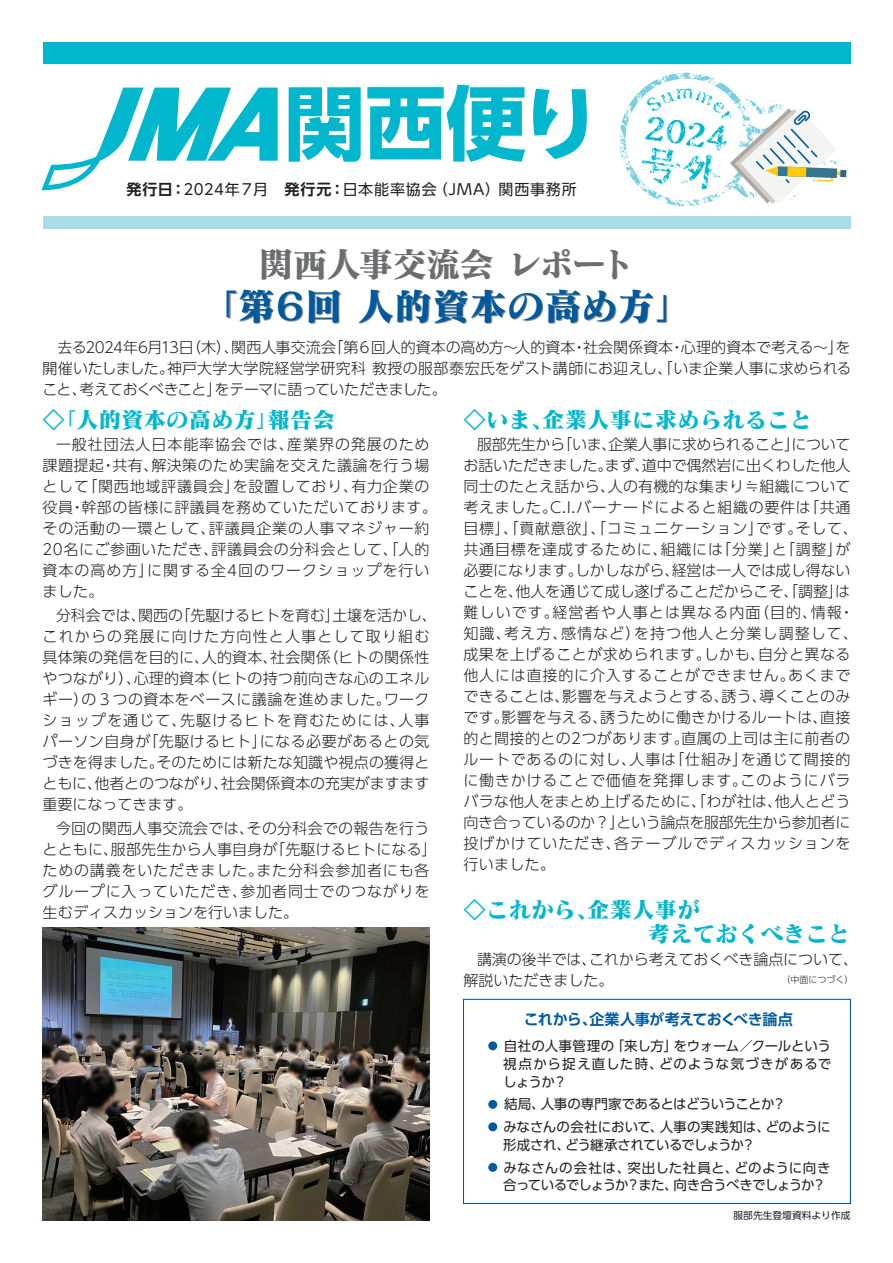
<style>
.page{position:relative;width:893px;height:1263px;background:#fff}
.page>*{position:absolute;margin:0;border:0;box-sizing:border-box;transform-origin:0 0}
.t1{font:700 81px "UD Shin Go Pro";color:#00b7ce}
.t2{font:37.5px "Matisse Pro EB";color:#015a9d}
.t3{font:34.5px "Matisse Pro B";letter-spacing:-.03em;color:#6c6d70}
.t4{font:800 34.5px "Kaimin Tu Std";color:#00b7ce}
.t5{font:22.5px/24px "Matisse Pro EB";color:#00b7ce}
.t6{font:300 15px/21px "UD Shin Go Pro";letter-spacing:.03em;color:#231f20}
.t7{font:300 15px/21px "UD Shin Go Pro";letter-spacing:.01em;color:#231f20}
.t8{font:300 15px/21px "UD Shin Go Pro";letter-spacing:.05em;color:#231f20}
.t9{font:300 15px/21px "UD Shin Go Pro";letter-spacing:-.005em;color:#231f20}
.t10{font:15px "UD Shin Go Pro";letter-spacing:.05em;color:#231f20}
.t11{font:700 15px "UD Shin Go Pro De";letter-spacing:-.025em;color:#015a9d}
.t12{font:13.5px/18px "UD Shin Go Pro";letter-spacing:-.01em;color:#231f20}
.t13{font:13.5px "UD Shin Go Pro";letter-spacing:-.04em;color:#231f20}
.t14{font:9.75px "UD Shin Go Pro";color:#231f20}
.t15{font:300 9px "UD Shin Go Pro";color:#231f20}
.s1{font-family:"UD Shin Go Pro De";font-weight:700}
.s2{color:#015a9d}
</style>
<div class="page">
<div style="left:43px;top:43px;width:807px;height:21px;background:#00b7ce"></div>
<div style="left:43px;top:216px;width:807px;height:13px;background:#a7dde9"></div>
<svg style="left:41px;top:88px;width:237px;height:102px"></svg>
<div style="left:463px;top:999px;width:388px;height:205px;background:#fff;border:1px solid #015a9d"></div>
<div style="left:485px;top:1038px;width:15px;height:15px;border:3px solid #fff;border-radius:50%"></div>
<div style="left:485px;top:1097px;width:15px;height:15px;border:3px solid #fff;border-radius:50%"></div>
<div style="left:485px;top:1119px;width:15px;height:15px;border:3px solid #fff;border-radius:50%"></div>
<div style="left:485px;top:1160px;width:15px;height:15px;border:3px solid #fff;border-radius:50%"></div>
<img style="left:43px;top:927px;width:386px;height:293px">
<svg style="left:620px;top:73px;width:227px;height:134px"></svg>
<h1 class="t1" style="left:284px;top:57px;width:318px">関西便り</h1>
<p class="t10" style="left:126px;top:177px;width:452px"><span class="s1">発行日：</span>2024年７月　<span class="s1">発行元：</span>日本能率協会（JMA）関西事務所</p>
<h3 class="t4" style="left:648px;top:103px;width:85px;rotate:8deg">2024</h3>
<h3 class="t3" style="left:258px;top:241px;width:378px">関西人事交流会 レポート</h3>
<h2 class="t2" style="left:200px;top:281px;width:494px">「第６回 人的資本の高め方」</h2>
<p class="t6" style="left:43px;top:337px;width:811px;text-align:justify;text-indent:15px">去る2024年6月13日（木）、関西人事交流会「第６回人的資本の高め方～人的資本・社会関係資本・心理的資本で考える～」を開催いたしました。神戸大学大学院経営学研究科 教授の服部泰宏氏をゲスト講師にお迎えし、「いま企業人事に求められること、考えておくべきこと」をテーマに語っていただきました。</p>
<h3 class="t5" style="left:43px;top:407px;width:294px">◇「人的資本の高め方」報告会</h3>
<p class="t8" style="left:43px;top:433px;width:396px;text-indent:14px">一般社団法人日本能率協会では、産業界の発展のため課題提起・共有、解決策のため実論を交えた議論を行う場として「関西地域評議員会」を設置しており、有力企業の役員・幹部の皆様に評議員を務めていただいております。その活動の一環として、評議員企業の人事マネジャー約<br>20名にご参画いただき、評議員会の分科会として、「人的資本の高め方」に関する全4回のワークショップを行いました。</p>
<p class="t7" style="left:43px;top:604px;width:396px;text-indent:14px">分科会では、関西の「先駆けるヒトを育む」土壌を活かし、これからの発展に向けた方向性と人事として取り組む具体策の発信を目的に、人的資本、社会関係（ヒトの関係性やつながり）、心理的資本（ヒトの持つ前向きな心のエネルギー）の３つの資本をベースに議論を進めました。ワークショップを通じて、先駆けるヒトを育むためには、人事パーソン自身が「先駆けるヒト」になる必要があるとの気づきを得ました。そのためには新たな知識や視点の獲得とともに、他者とのつながり、社会関係資本の充実がますます重要になってきます。</p>
<p class="t6" style="left:43px;top:817px;width:396px;text-indent:14px">今回の関西人事交流会では、その分科会での報告を行うとともに、服部先生から人事自身が「先駆けるヒトになる」ための講義をいただきました。また分科会参加者にも各グループに入っていただき、参加者同士でのつながりを生むディスカッションを行いました。</p>
<h3 class="t5" style="left:463px;top:407px;width:350px">◇いま、企業人事に求められること</h3>
<p class="t6" style="left:463px;top:433px;width:396px;text-indent:14px">服部先生から「いま、企業人事に求められること」についてお話いただきました。まず、道中で偶然岩に出くわした他人同士のたとえ話から、人の有機的な集まり≒組織について考えました。C.I.バーナードによると組織の要件は「共通目標」、「貢献意欲」、「コミュニケーション」です。そして、共通目標を達成するために、組織には「分業」と「調整」が必要になります。しかしながら、経営は一人では成し得ないことを、他人を通じて成し遂げることだからこそ、「調整」は難しいです。経営者や人事とは異なる内面（目的、情報・知識、考え方、感情など）を持つ他人と分業し調整して、成果を上げることが求められます。しかも、自分と異なる他人には直接的に介入することができません。あくまでできることは、影響を与えようとする、誘う、導くことのみです。影響を与える、誘うために働きかけるルートは、直接的と間接的との2つがあります。直属の上司は主に前者のルートであるのに対し、人事は「仕組み」を通じて間接的に働きかけることで価値を発揮します。このようにバラバラな他人をまとめ上げるために、「わが社は、他人とどう向き合っているのか？」という論点を服部先生から参加者に投げかけていただき、各テーブルでディスカッションを行いました。</p>
<h3 class="t5" style="left:648px;top:897px;width:204px;text-indent:-184px">◇これから、企業人事が<br>考えておくべきこと</h3>
<p class="t9" style="left:463px;top:948px;width:396px;text-indent:14px">講演の後半では、これから考えておくべき論点について、解説いただきました。</p>
<p class="t15" style="left:781px;top:972px;width:73px">（中面につづく）</p>
<p class="t11" style="left:524px;top:1007px;width:270px">これから、企業人事が考えておくべき論点</p>
<p class="t12" style="left:503px;top:1036px;width:329px;text-align:justify;text-indent:-17px"><span class="s2">●</span> 自社の人事管理の「来し方」をウォーム／クールという視点から捉え直した時、どのような気づきがあるでしょうか？</p>
<p class="t13" style="left:486px;top:1093px;width:301px"><span class="s2">●</span> 結局、人事の専門家であるとはどういうことか？</p>
<p class="t12" style="left:503px;top:1117px;width:329px;text-indent:-17px"><span class="s2">●</span> みなさんの会社において、人事の実践知は、どのように形成され、どう継承されているでしょうか？</p>
<p class="t12" style="left:503px;top:1158px;width:329px;text-indent:-17px"><span class="s2">●</span> みなさんの会社は、突出した社員と、どのように向き合っているでしょうか？また、向き合うべきでしょうか？</p>
<p class="t14" style="left:733px;top:1207px;width:118px">服部先生登壇資料より作成</p>
</div>
